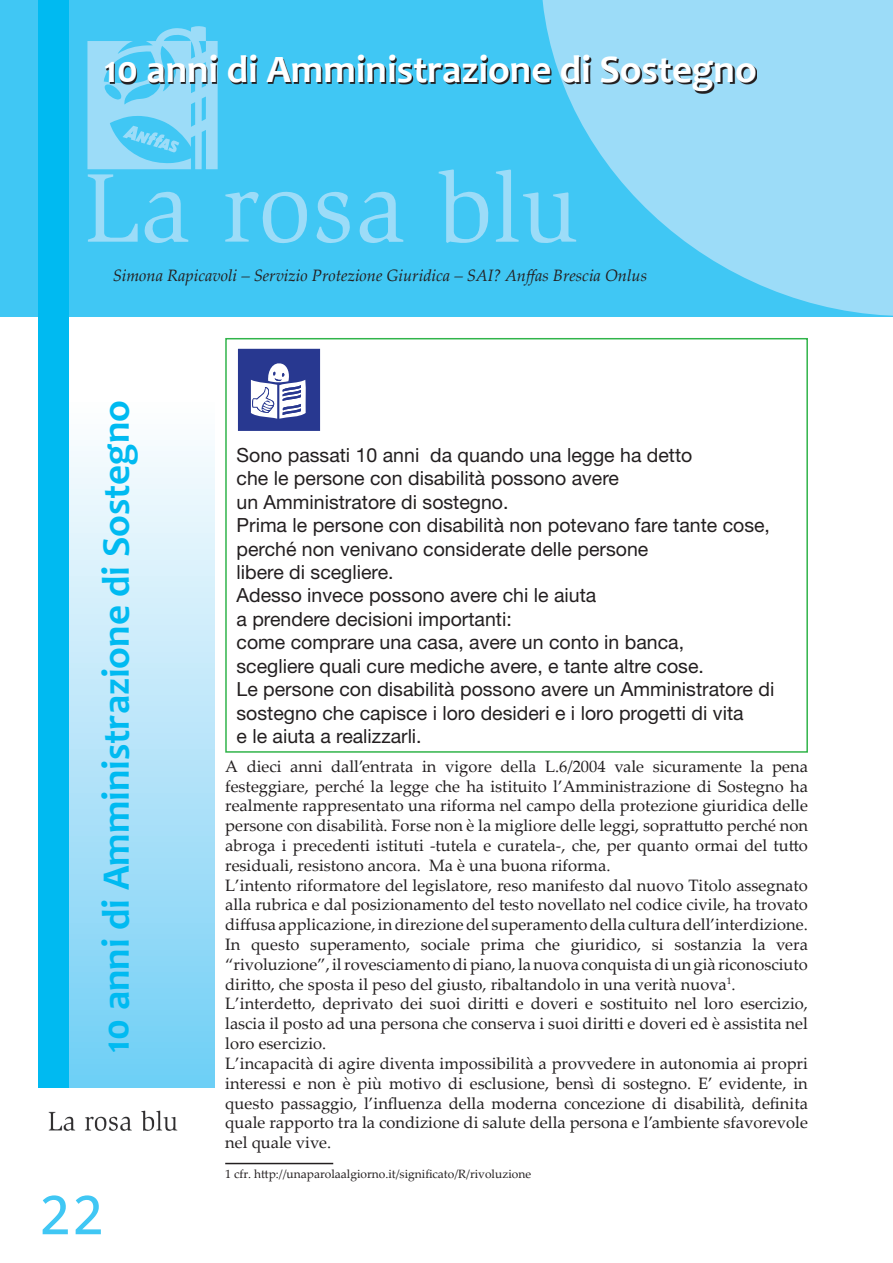
<style>
.page{position:relative;width:893px;height:1263px;background:#fff}
.page>*{position:absolute;margin:0;border:0;box-sizing:border-box;transform-origin:0 0}
.t1{font:60px "Consolas";color:#40c7f4}
.t2{font:700 39px "Candara";color:#fff}
.t3{font:700 39px "Candara";color:#00baf1}
.t4{font:19.5px/23.4px "Helvetica Neue";color:#231f20}
.Normale__Web{font:16.5px/19.8px "Palatino Linotype";color:#231f20;text-align:justify}
.Normale{font:16.5px/19.8px "Palatino Linotype";color:#231f20;text-align:justify}
.Normale-2{font:italic 16.5px "Palatino Linotype";color:#231f20}
.Testo_nota_a_piè_di{font:12px "Palatino Linotype";color:#231f20}
</style>
<div class="page">
<div style="left:0;top:0;width:893px;height:317px;background:#40c7f4"></div>
<svg style="left:225px;top:191px;width:82px;height:52px"></svg>
<svg style="left:316px;top:191px;width:87px;height:52px"></svg>
<svg style="left:439px;top:169px;width:102px;height:74px"></svg>
<div style="left:69px;top:396px;width:145px;height:691px;background:linear-gradient(to bottom,#fffefe,#70cef5)"></div>
<div style="left:38px;top:0;width:31px;height:1087px;background:#00baf1"></div>
<svg style="left:541px;top:0;width:352px;height:316px;fill:#9cdcf8"></svg>
<svg style="left:87px;top:26px;width:131px;height:217px"></svg>
<img style="left:49px;top:1110px;width:129px;height:21px">
<div style="left:225px;top:338px;width:583px;height:415px;border:2px solid #31b44a"></div>
<svg style="left:238px;top:349px;width:82px;height:82px"></svg>
<svg style="left:107px;top:57px;width:650px;height:37px"></svg>
<hr style="left:225px;top:1163px;width:108px;height:1px;background:#231f20">
<p class="t2" style="left:104px;top:45px;width:654px">10 anni di Amministrazione di Sostegno</p>
<p class="Normale-2" style="left:113px;top:263px;width:536px">Simona Rapicavoli – Servizio Protezione Giuridica – SAI? Anffas Brescia Onlus</p>
<p class="t3" style="left:92px;top:1052px;width:654px;rotate:-90deg">10 anni di Amministrazione di Sostegno</p>
<p class="t1" style="left:38px;top:1173px;width:68px">22</p>
<p class="t4" style="left:237px;top:443px;width:457px">Sono passati 10 anni da quando una legge ha detto</p>
<p class="t4" style="left:237px;top:466px;width:384px">che le persone con disabilità possono avere</p>
<p class="t4" style="left:237px;top:490px;width:274px">un Amministratore di sostegno.</p>
<p class="t4" style="left:237px;top:513px;width:535px">Prima le persone con disabilità non potevano fare tante cose,</p>
<p class="t4" style="left:237px;top:537px;width:413px">perché non venivano considerate delle persone</p>
<p class="t4" style="left:237px;top:560px;width:159px">libere di scegliere.</p>
<p class="t4" style="left:237px;top:583px;width:361px">Adesso invece possono avere chi le aiuta</p>
<p class="t4" style="left:237px;top:607px;width:277px">a prendere decisioni importanti:</p>
<p class="t4" style="left:237px;top:630px;width:449px">come comprare una casa, avere un conto in banca,</p>
<p class="t4" style="left:237px;top:654px;width:469px">scegliere quali cure mediche avere, e tante altre cose.</p>
<p class="t4" style="left:237px;top:677px;width:539px">Le persone con disabilità possono avere un Amministratore di sostegno che capisce i loro desideri e i loro progetti di vita</p>
<p class="t4" style="left:237px;top:724px;width:187px">e le aiuta a realizzarli.</p>
<p class="Normale" style="left:225px;top:756px;width:584px">A dieci anni dall’entrata in vigore della L.6/2004 vale sicuramente la pena festeggiare, perché la legge che ha istituito l’Amministrazione di Sostegno ha realmente rappresentato una riforma nel campo della protezione giuridica delle persone con disabilità. Forse non è la migliore delle leggi, soprattutto perché non abroga i precedenti istituti -tutela e curatela-, che, per quanto ormai del tutto residuali, resistono ancora. Ma è una buona riforma.</p>
<p class="Normale" style="left:225px;top:874px;width:584px">L’intento riformatore del legislatore, reso manifesto dal nuovo Titolo assegnato alla rubrica e dal posizionamento del testo novellato nel codice civile, ha trovato diffusa applicazione, in direzione del superamento della cultura dell’interdizione.</p>
<p class="Normale__Web" style="left:225px;top:934px;width:584px">In questo superamento, sociale prima che giuridico, si sostanzia la vera “rivoluzione”, il rovesciamento di piano, la nuova conquista di un già riconosciuto diritto, che sposta il peso del giusto, ribaltandolo in una verità nuova<sup>1</sup>.</p>
<p class="Normale__Web" style="left:225px;top:993px;width:584px">L’interdetto, deprivato dei suoi diritti e doveri e sostituito nel loro esercizio, lascia il posto ad una persona che conserva i suoi diritti e doveri ed è assistita nel loro esercizio.</p>
<p class="Normale__Web" style="left:225px;top:1053px;width:584px">L’incapacità di agire diventa impossibilità a provvedere in autonomia ai propri interessi e non è più motivo di esclusione, bensì di sostegno. E’ evidente, in questo passaggio, l’influenza della moderna concezione di disabilità, definita quale rapporto tra la condizione di salute della persona e l’ambiente sfavorevole nel quale vive.</p>
<p class="Testo_nota_a_piè_di" style="left:225px;top:1165px;width:307px">1 cfr. http://unaparolaalgiorno.it/significato/R/rivoluzione</p>
</div>
